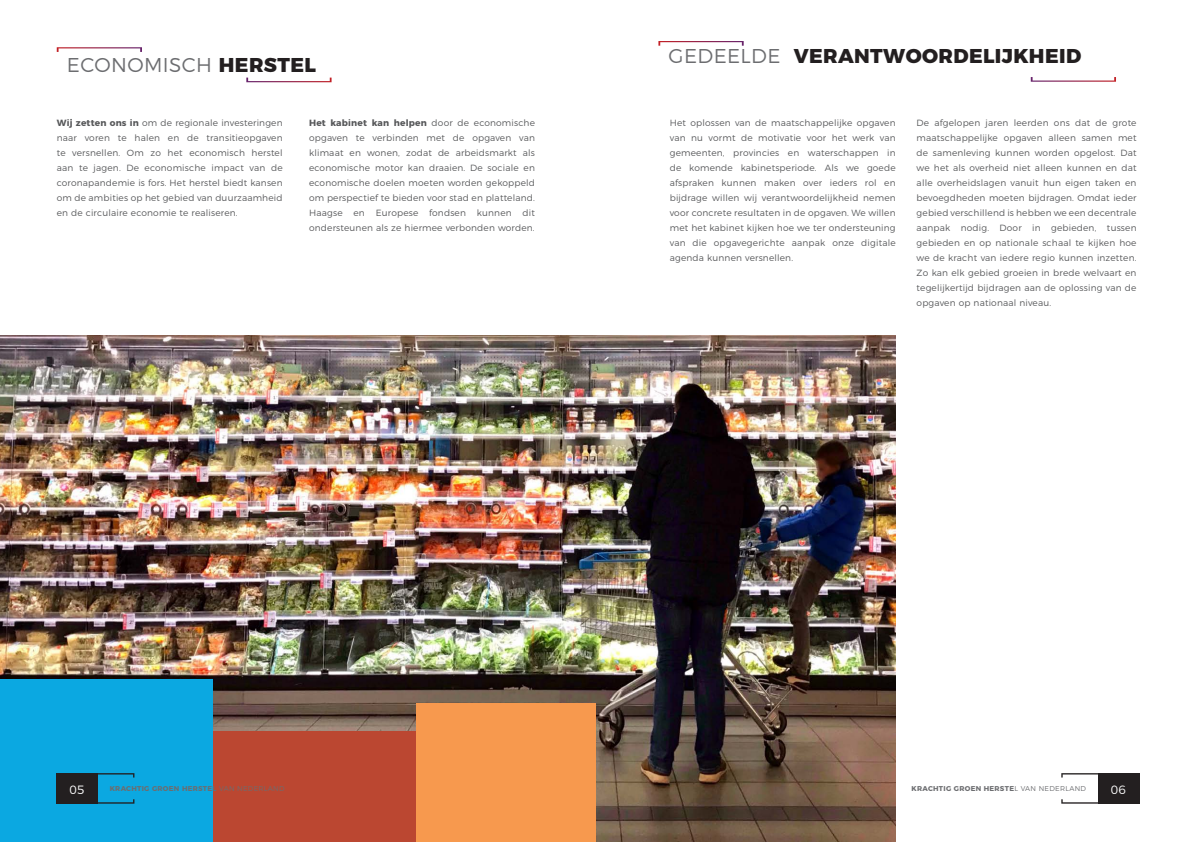
<style>
.page{position:relative;width:1191px;height:842px;background:#fff}
.page>*{position:absolute;margin:0;border:0;box-sizing:border-box;transform-origin:0 0}
.t1{font:800 20px "Montserrat";letter-spacing:.02em;color:#231f20}
.t2{font:300 20px "Montserrat";letter-spacing:.02em;color:#6c6d70}
.t3{font:300 12px "Montserrat";color:#fff}
.t4{font:300 9px/15px "Montserrat";letter-spacing:.02em;color:#57585a;text-align:justify}
.t5{font:700 7px "Montserrat";letter-spacing:.04em;color:#6c6d70}
.s1{font-weight:800;color:#231f20}
.s2{font-weight:700}
.s3{font-weight:300;color:#6c6d70}
.s4{font-weight:300}
</style>
<div class="page">
<img style="left:0;top:335px;width:895px;height:507px">
<svg style="left:1061px;top:773px;width:78px;height:31px"></svg>
<div style="left:0;top:679px;width:213px;height:163px;background:#0ba8e1"></div>
<div style="left:213px;top:731px;width:203px;height:111px;background:#bb4731"></div>
<div style="left:416px;top:703px;width:179px;height:139px;background:#f7994e"></div>
<svg style="left:57px;top:773px;width:77px;height:31px"></svg>
<svg style="left:57px;top:47px;width:85px;height:5px"></svg>
<svg style="left:246px;top:78px;width:85px;height:4px"></svg>
<svg style="left:658px;top:41px;width:85px;height:5px"></svg>
<svg style="left:1030px;top:77px;width:86px;height:5px"></svg>
<p class="t2" style="left:67px;top:49px;width:250px">ECONOMISCH <span class="s1">HERSTEL</span></p>
<p class="t4" style="left:57px;top:114px;width:227px"><span class="s2">Wij zetten ons in</span> om de regionale investeringen naar voren te halen en de transitieopgaven te versnellen. Om zo het economisch herstel aan te jagen. De economische impact van de coronapandemie is fors. Het herstel biedt kansen om de ambities op het gebied van duurzaamheid en de circulaire economie te realiseren.</p>
<p class="t4" style="left:309px;top:114px;width:227px"><span class="s2">Het kabinet kan helpen</span> door de economische opgaven te verbinden met de opgaven van klimaat en wonen, zodat de arbeidsmarkt als economische motor kan draaien. De sociale en economische doelen moeten worden gekoppeld om perspectief te bieden voor stad en platteland.<br>Haagse en Europese fondsen kunnen dit ondersteunen als ze hiermee verbonden worden.</p>
<p class="t1" style="left:668px;top:40px;width:414px"><span class="s3">GEDEELDE</span> VERANTWOORDELIJKHEID</p>
<p class="t4" style="left:670px;top:114px;width:227px">Het oplossen van de maatschappelijke opgaven van nu vormt de motivatie voor het werk van gemeenten, provincies en waterschappen in de komende kabinetsperiode. Als we goede afspraken kunnen maken over ieders rol en bijdrage willen wij verantwoordelijkheid nemen voor concrete resultaten in de opgaven. We willen met het kabinet kijken hoe we ter ondersteuning van die opgavegerichte aanpak onze digitale agenda kunnen versnellen.</p>
<p class="t4" style="left:916px;top:114px;width:221px">De afgelopen jaren leerden ons dat de grote maatschappelijke opgaven alleen samen met de samenleving kunnen worden opgelost. Dat we het als overheid niet alleen kunnen en dat alle overheidslagen vanuit hun eigen taken en bevoegdheden moeten bijdragen. Omdat ieder gebied verschillend is hebben we een decentrale aanpak nodig. Door in gebieden, tussen gebieden en op nationale schaal te kijken hoe we de kracht van iedere regio kunnen inzetten.<br>Zo kan elk gebied groeien in brede welvaart en tegelijkertijd bijdragen aan de oplossing van de opgaven op nationaal niveau.</p>
<p class="t3" style="left:70px;top:780px;width:17px">05</p>
<p class="t5" style="left:110px;top:783px;width:176px">KRACHTIG GROEN HERSTEL <span class="s4">VAN NEDERLAND</span></p>
<p class="t5" style="left:911px;top:782px;width:176px">KRACHTIG GROEN HERSTE<span class="s4">L VAN NEDERLAND</span></p>
<p class="t3" style="left:1111px;top:780px;width:17px">06</p>
</div>
